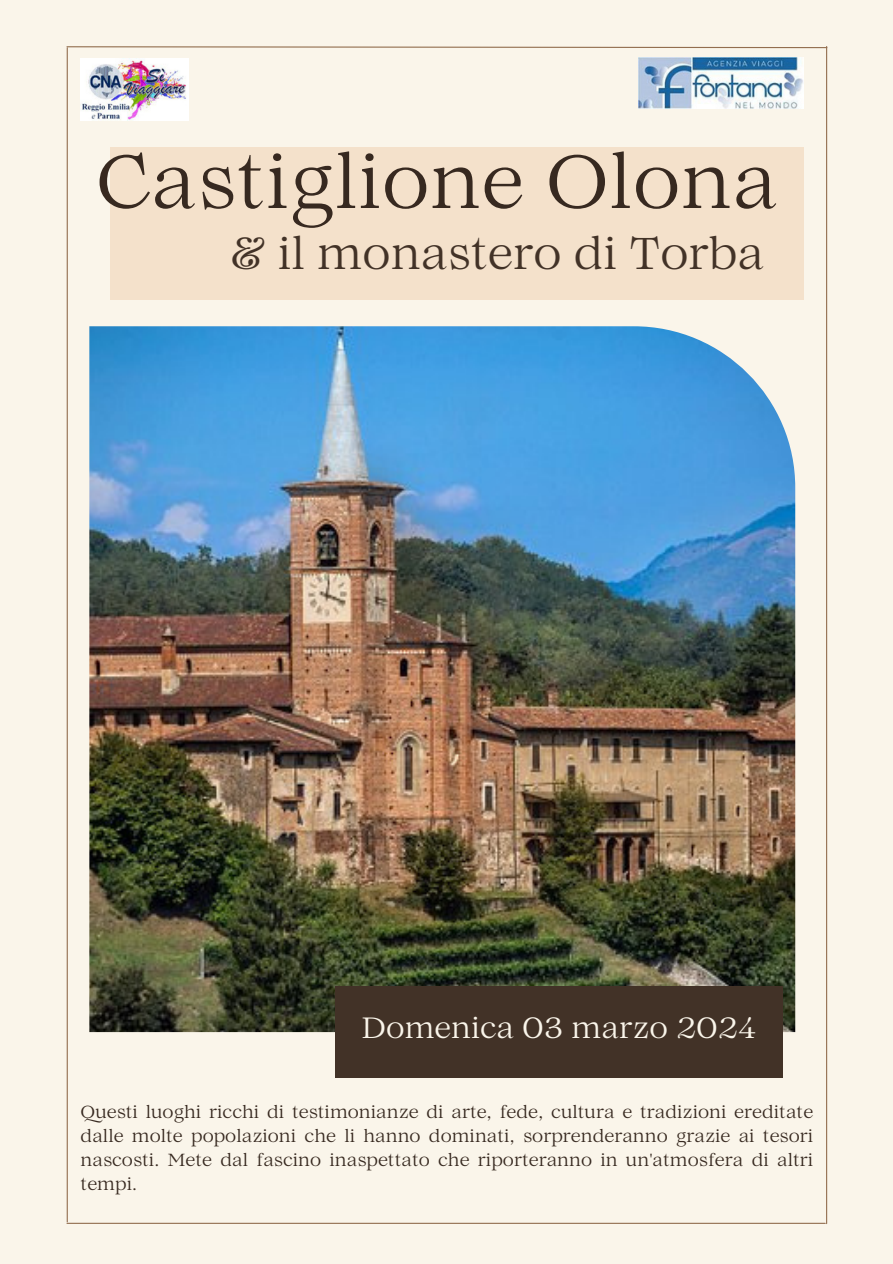
<style>
.page{position:relative;width:893px;height:1264px;background:#fff}
.page>*{position:absolute;margin:0;border:0;box-sizing:border-box;transform-origin:0 0}
.t1{font:75px "Lovelace Text";letter-spacing:.005em;color:#372920}
.t2{font:44.4px "Lovelace Text";color:#423227}
.t3{font:29.25px "Lovelace Text";color:#faf5ea}
.t4{font:17.4px/24.2px "Lovelace Text";color:#372920;text-align:justify}
</style>
<div class="page">
<div style="left:0;top:0;width:892px;height:1263px;background:#faf5ea"></div>
<svg style="left:66px;top:46px;width:762px;height:3px"></svg>
<hr style="left:67px;top:48px;width:1px;height:1173px;background:#926e4f">
<hr style="left:826px;top:46px;width:1px;height:1177px;background:#926e4f">
<hr style="left:67px;top:1222px;width:758px;height:1px;background:#926e4f">
<img style="left:89px;top:326px;width:706px;height:706px">
<div style="left:110px;top:147px;width:694px;height:153px;background:#f4e1cb"></div>
<div style="left:335px;top:986px;width:448px;height:91px;background:#423227"></div>
<img style="left:638px;top:57px;width:165px;height:51px">
<img style="left:81px;top:58px;width:108px;height:62px">
<p class="t1" style="left:96px;top:155px;width:683px">Castiglione Olona</p>
<p class="t2" style="left:230px;top:237px;width:535px">&amp; il monastero di Torba</p>
<p class="t3" style="left:361px;top:1017px;width:396px">Domenica 03 marzo 2024</p>
<p class="t4" style="left:81px;top:1101px;width:734px">Questi luoghi ricchi di testimonianze di arte, fede, cultura e tradizioni ereditate dalle molte popolazioni che li hanno dominati, sorprenderanno grazie ai tesori nascosti. Mete dal fascino inaspettato che riporteranno in un'atmosfera di altri tempi.</p>
</div>
